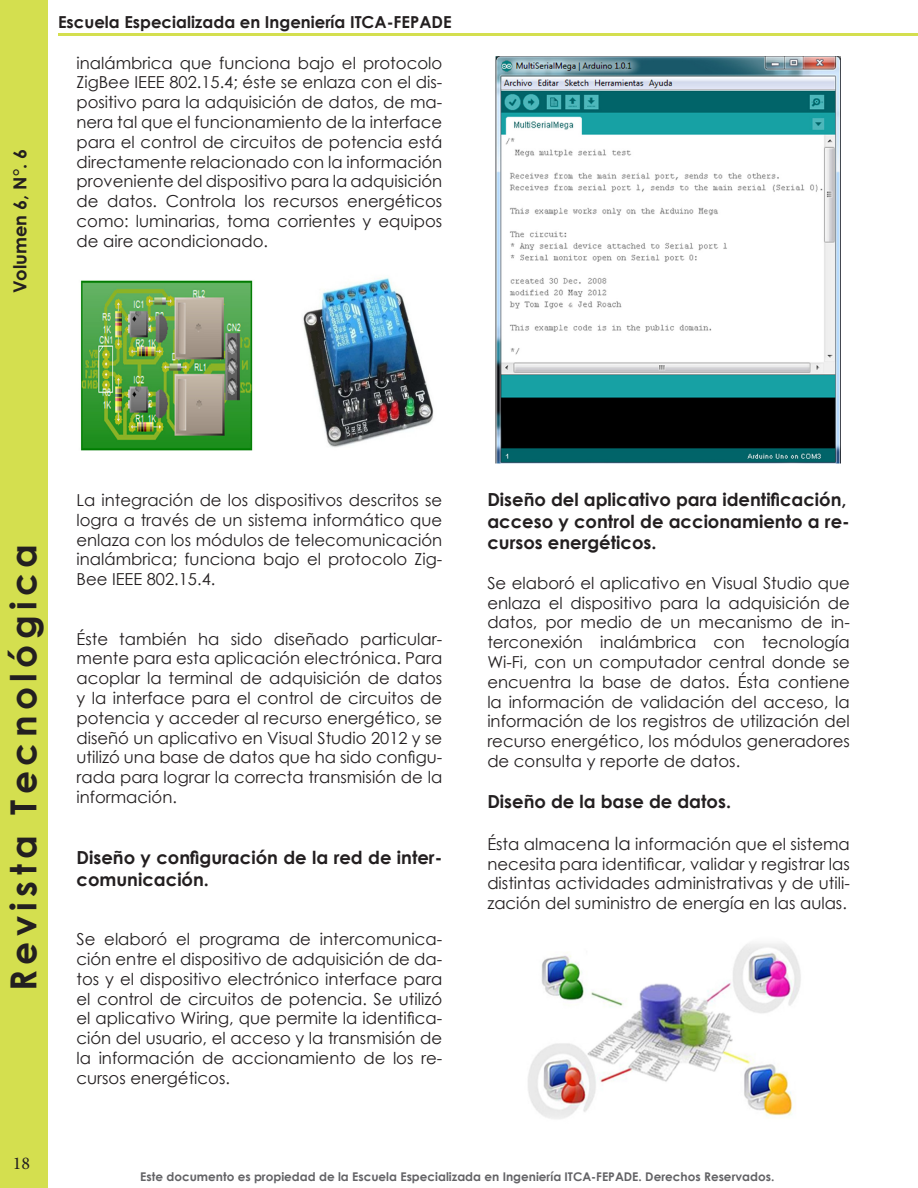
<style>
.page{position:relative;width:918px;height:1188px;background:#fff}
.page>*{position:absolute;margin:0;border:0;box-sizing:border-box;transform-origin:0 0}
.t1{font:700 36px "Century Gothic";letter-spacing:.15em;color:#231f20}
.t2{font:700 18px/21.6px "Century Gothic";color:#231f20}
.t3{font:18px "Minion Pro";color:#231f20}
.t4{font:16.5px/19.8px "Century Gothic";color:#231f20;text-align:justify}
.t5{font:700 16.5px "Century Gothic";color:#231f20}
.t6{font:700 12px "Century Gothic";color:#636366}
.s1{font-size:18px}
</style>
<div class="page">
<hr style="left:58px;top:34px;width:860px;height:2px;background:#d4df4f">
<div style="left:0;top:0;width:47px;height:1188px;background:#d4df4f"></div>
<img style="left:496px;top:56px;width:344px;height:407px">
<img style="left:80px;top:277px;width:354px;height:174px">
<img style="left:528px;top:943px;width:273px;height:176px">
<p class="t2" style="left:8px;top:293px;width:146px;rotate:-90deg">Volumen 6, N°. 6</p>
<p class="t5" style="left:58px;top:10px;width:395px">Escuela Especializada en Ingeniería ITCA-FEPADE</p>
<p class="t4" style="left:77px;top:52px;width:367px">inalámbrica que funciona bajo el protocolo ZigBee IEEE 802.15.4; éste se enlaza con el dis&shy;positivo para la adquisición de datos, de ma&shy;nera tal que el funcionamiento de la interface para el control de circuitos de potencia está directamente relacionado con la información proveniente del dispositivo para la adquisición de datos. Controla los recursos energéticos como: luminarias, toma corrientes y equipos de aire acondicionado.</p>
<h1 class="t1" style="left:-4px;top:991px;width:449px;rotate:-90deg">Revista Tecnológica</h1>
<p class="t3" style="left:13px;top:1151px;width:19px">18</p>
<p class="t4" style="left:77px;top:490px;width:367px">La integración de los dispositivos descritos se logra a través de un sistema informático que enlaza con los módulos de telecomunicación inalámbrica; funciona bajo el protocolo Zig-Bee IEEE 802.15.4.</p>
<p class="t4" style="left:77px;top:628px;width:367px">Éste también ha sido diseñado particular&shy;mente para esta aplicación electrónica. Para acoplar la terminal de adquisición de datos y la interface para el control de circuitos de potencia y acceder al recurso energético, se diseñó un aplicativo en Visual Studio 2012 y se utilizó una base de datos que ha sido configu&shy;rada para lograr la correcta transmisión de la información.</p>
<p class="t2" style="left:77px;top:846px;width:367px">Diseño y configuración de la red de inter&shy;comunicación.</p>
<p class="t4" style="left:77px;top:929px;width:367px">Se elaboró el programa de intercomunica&shy;ción entre el dispositivo de adquisición de da&shy;tos y el dispositivo electrónico interface para el control de circuitos de potencia. Se utilizó el aplicativo Wiring, que permite la identifica&shy;ción del usuario, el acceso y la transmisión de la información de accionamiento de los re&shy;cursos energéticos.</p>
<p class="t2" style="left:487px;top:488px;width:361px">Diseño del aplicativo para identificación,</p>
<p class="t2" style="left:487px;top:509px;width:364px">acceso y control de accionamiento a re&shy;cursos energéticos.</p>
<p class="t4" style="left:487px;top:573px;width:364px">Se elaboró el aplicativo en Visual Studio que enlaza el dispositivo para la adquisición de datos, por medio de un mecanismo de in&shy;terconexión inalámbrica con tecnología Wi-Fi, con un computador central donde se encuentra la base de datos. Ésta contiene la información de validación del acceso, la información de los registros de utilización del recurso energético, los módulos generadores de consulta y reporte de datos.</p>
<p class="t2" style="left:487px;top:790px;width:245px">Diseño de la base de datos.</p>
<p class="t4" style="left:487px;top:834px;width:364px">Ésta almace<span class="s1">na la</span> información que el sistema necesita para identificar, validar y registrar las distintas actividades administrativas y de utili&shy;zación del suministro de energía en las aulas.</p>
<p class="t6" style="left:140px;top:1167px;width:636px">Este documento es propiedad de la Escuela Especializada en Ingeniería ITCA-FEPADE. Derechos Reservados.</p>
</div>
